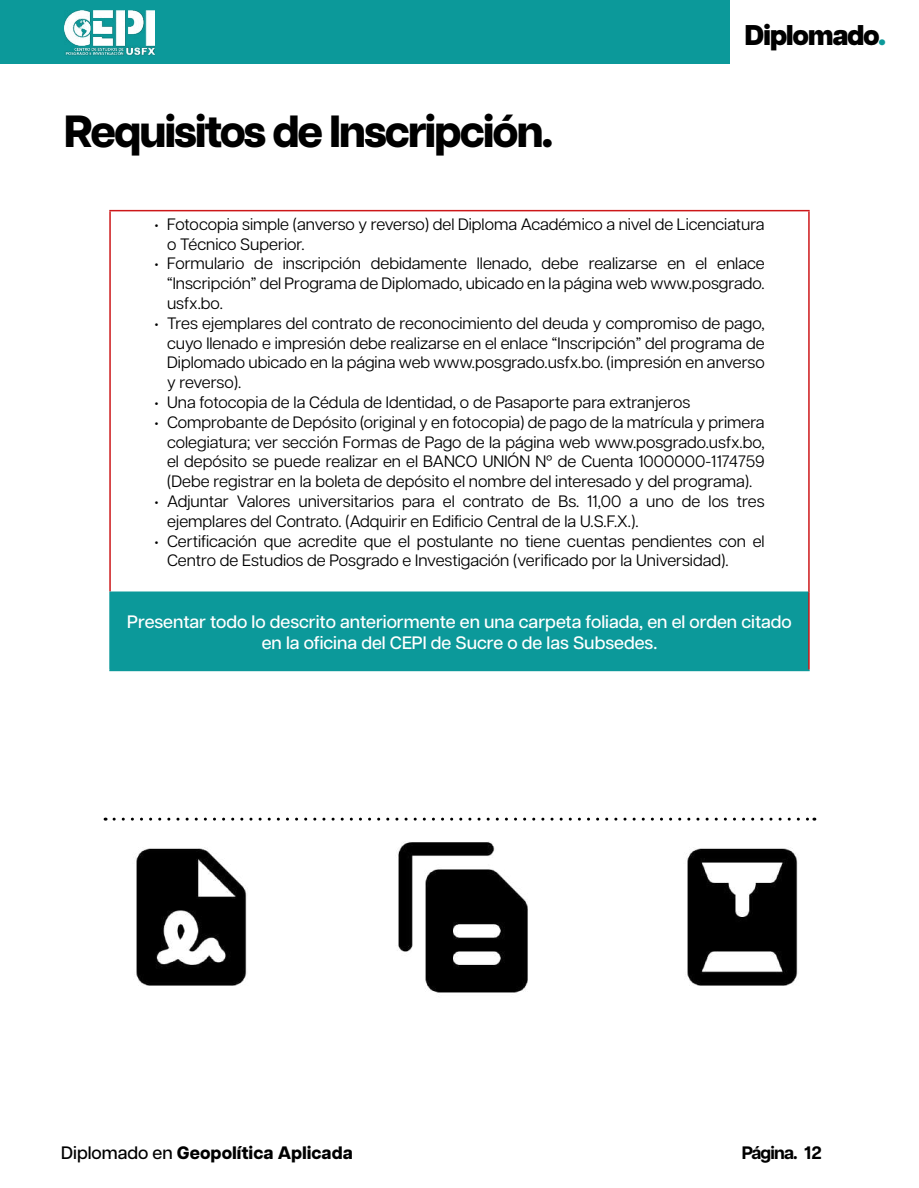
<style>
.page{position:relative;width:919px;height:1188px;background:#fff}
.page>*{position:absolute;margin:0;border:0;box-sizing:border-box;transform-origin:0 0}
.t1{font:800 45px "Articulat CF";letter-spacing:-.05em;color:#000}
.t2{font:800 28.5px "Articulat CF";letter-spacing:-.05em;color:#000}
.t3{font:500 18px/21.6px "Articulat CF";color:#fff;text-align:center}
.t4{font:800 18px "Articulat CF";color:#000}
.t5{font:700 18px "Articulat CF";letter-spacing:-.05em;color:#000}
.t6{font:16.5px/19.8px "Articulat CF";color:#000}
.s1{color:#0c999a}
.s2{font-weight:500}
</style>
<div class="page">
<div style="left:0;top:0;width:729px;height:64px;background:#0c999a"></div>
<img style="left:65px;top:10px;width:90px;height:46px">
<div style="left:110px;top:592px;width:698px;height:78px;background:#0c999a"></div>
<hr style="left:109px;top:210px;width:700px;height:1px;background:#cd1719">
<hr style="left:109px;top:211px;width:2px;height:381px;background:#cd1719">
<hr style="left:808px;top:211px;width:1px;height:381px;background:#cd1719">
<hr style="left:808px;top:592px;width:1px;height:78px;background:#cd1719">
<hr style="left:109px;top:592px;width:699px;height:1px;background:#0c999a">
<hr style="left:109px;top:593px;width:2px;height:77px;background:#0c999a">
<hr style="left:109px;top:670px;width:700px;height:1px;background:#0c999a">
<img style="left:136px;top:847px;width:111px;height:139px">
<img style="left:397px;top:841px;width:131px;height:152px">
<img style="left:687px;top:848px;width:111px;height:138px">
<svg style="left:114px;top:818px;width:700px;height:3px"></svg>
<h1 class="t1" style="left:64px;top:105px;width:491px">Requisitos de Inscripción.</h1>
<h2 class="t2" style="left:744px;top:18px;width:143px">Diplomado<span class="s1">.</span></h2>
<p class="t6" style="left:167px;top:214px;width:599px;text-indent:-13px">• Fotocopia simple (anverso y reverso) del Diploma Académico a nivel de Licenciatura o Técnico Superior.</p>
<p class="t6" style="left:167px;top:254px;width:599px;text-align:justify;text-indent:-13px">• Formulario de inscripción debidamente llenado, debe realizarse en el enlace “Inscripción” del Programa de Diplomado, ubicado en la página web www.posgrado. usfx.bo.</p>
<p class="t6" style="left:167px;top:313px;width:599px;text-align:justify;text-indent:-13px">• Tres ejemplares del contrato de reconocimiento del deuda y compromiso de pago, cuyo llenado e impresión debe realizarse en el enlace “Inscripción” del programa de Diplomado ubicado en la página web www.posgrado.usfx.bo. (impresión en anverso y reverso).</p>
<p class="t6" style="left:154px;top:393px;width:537px">• Una fotocopia de la Cédula de Identidad, o de Pasaporte para extranjeros</p>
<p class="t6" style="left:167px;top:412px;width:599px;text-align:justify;text-indent:-13px">• Comprobante de Depósito (original y en fotocopia) de pago de la matrícula y primera colegiatura; ver sección Formas de Pago de la página web www.posgrado.usfx.bo, el depósito se puede realizar en el BANCO UNIÓN Nº de Cuenta 1000000-1174759 (Debe registrar en la boleta de depósito el nombre del interesado y del programa).</p>
<p class="t6" style="left:167px;top:492px;width:599px;text-indent:-13px">• Adjuntar Valores universitarios para el contrato de Bs. 11,00 a uno de los tres ejemplares del Contrato. (Adquirir en Edificio Central de la U.S.F.X.).</p>
<p class="t6" style="left:167px;top:531px;width:599px;text-indent:-13px">• Certificación que acredite que el postulante no tiene cuentas pendientes con el<br>Centro de Estudios de Posgrado e Investigación (verificado por la Universidad).</p>
<p class="t3" style="left:127px;top:611px;width:666px">Presentar todo lo descrito anteriormente en una carpeta foliada, en el orden citado en la oficina del CEPI de Sucre o de las Subsedes.</p>
<p class="t4" style="left:61px;top:1142px;width:293px"><span class="s2">Diplomado en</span> Geopolítica Aplicada</p>
<p class="t5" style="left:741px;top:1142px;width:82px">Página. 12</p>
</div>
